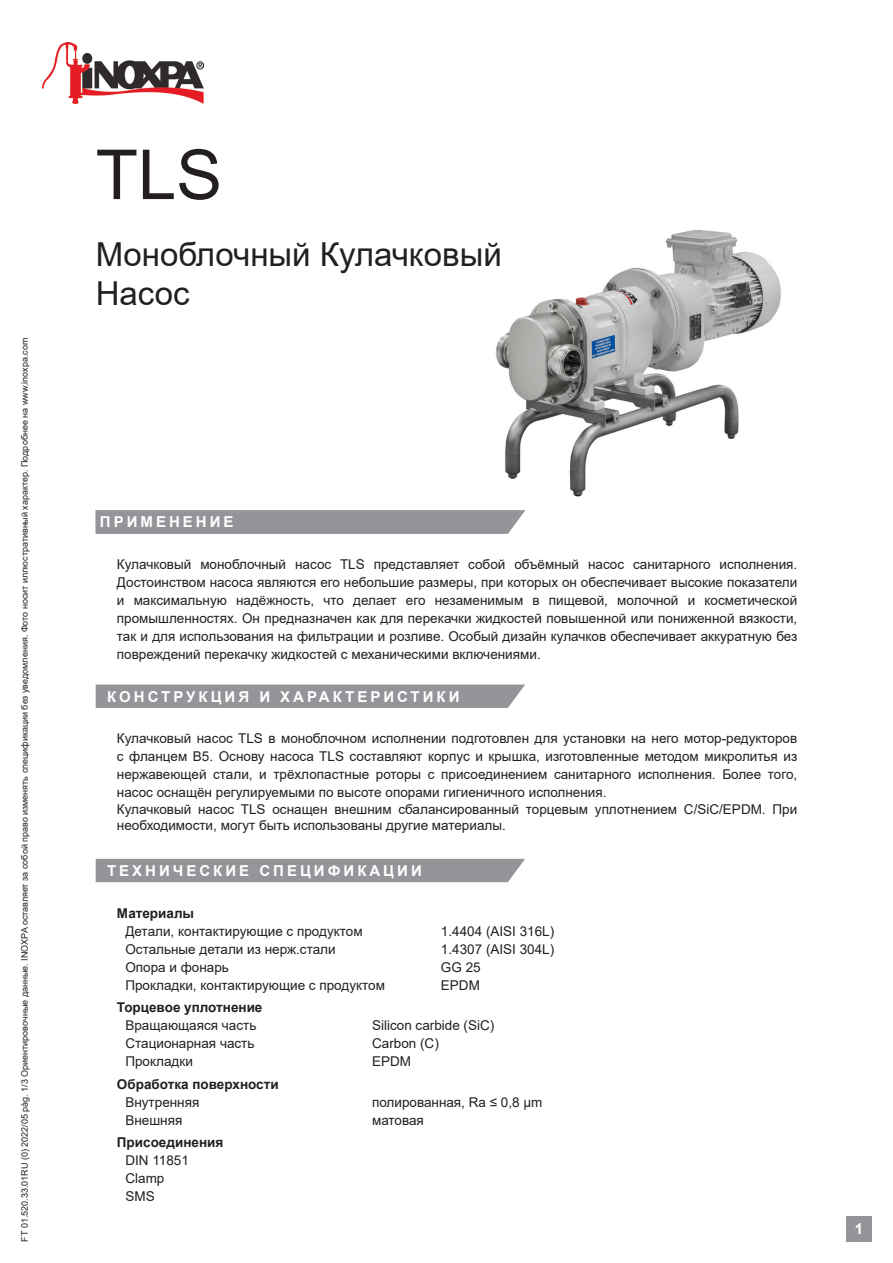
<style>
.page{position:relative;width:893px;height:1263px;background:#fff}
.page>*{position:absolute;margin:0;border:0;box-sizing:border-box;transform-origin:0 0}
.t1{font:69px "Arial";color:#231f20}
.t2{font:33px/39.6px "Arial";color:#231f20}
.t3{font:700 15px "Arial";letter-spacing:.2em;color:#fff}
.t4{font:13.5px/18px "Arial";color:#231f20;text-align:justify}
.t5{font:700 13.5px "Arial";color:#231f20}
.t6{font:9px "Arial";color:#231f20}
</style>
<div class="page">
<img style="left:43px;top:43px;width:161px;height:60px">
<div style="left:846px;top:1216px;width:26px;height:26px;background:#939598"></div>
<img style="left:495px;top:230px;width:286px;height:267px">
<svg style="left:96px;top:510px;width:429px;height:24px;background:#95979a"></svg>
<div style="left:96px;top:684px;width:429px;height:24px;background:#939598"></div>
<div style="left:96px;top:859px;width:429px;height:23px;background:#939598"></div>
<p class="t6" style="left:18px;top:1242px;width:905px;rotate:-90deg">FT 01.520.33.01RU (0) 2022/05 pàg. 1/3 Ориентировочные данные. INOXPA оставляет за собой право изменять спецификации без уведомления. Фото носит иллюстративный характер. Подробнее на www.inoxpa.com</p>
<p class="t1" style="left:96px;top:127px;width:128px">TLS</p>
<p class="t2" style="left:96px;top:234px;width:408px">Моноблочный Кулачковый<br>Насос</p>
<p class="t3" style="left:100px;top:512px;width:135px">ПРИМЕНЕНИЕ</p>
<p class="t4" style="left:117px;top:555px;width:682px">Кулачковый моноблочный насос TLS представляет собой объёмный насос санитарного исполнения.<br>Достоинством насоса являются его небольшие размеры, при которых он обеспечивает высокие показатели и максимальную надёжность, что делает его незаменимым в пищевой, молочной и косметической промышленностях. Он предназначен как для перекачки жидкостей повышенной или пониженной вязкости, так и для использования на фильтрации и розливе. Особый дизайн кулачков обеспечивает аккуратную без повреждений перекачку жидкостей с механическими включениями.</p>
<p class="t3" style="left:107px;top:686px;width:354px">КОНСТРУКЦИЯ И ХАРАКТЕРИСТИКИ</p>
<p class="t4" style="left:117px;top:729px;width:682px">Кулачковый насос TLS в моноблочном исполнении подготовлен для установки на него мотор-редукторов с фланцем B5. Основу насоса TLS составляют корпус и крышка, изготовленные методом микролитья из нержавеющей стали, и трёхлопастные роторы с присоединением санитарного исполнения. Более того, насос оснащён регулируемыми по высоте опорами гигиеничного исполнения.</p>
<p class="t4" style="left:117px;top:800px;width:682px;line-height:16.2px">Кулачковый насос TLS оснащен внешним сбалансированный торцевым уплотнением C/SiC/EPDM. При необходимости, могут быть использованы другие материалы.</p>
<p class="t3" style="left:107px;top:860px;width:316px">ТЕХНИЧЕСКИЕ СПЕЦИФИКАЦИИ</p>
<p class="t5" style="left:117px;top:903px;width:79px">Материалы</p>
<p class="t4" style="left:125px;top:922px;width:239px">Детали, контактирующие с продуктом</p>
<p class="t4" style="left:441px;top:922px;width:115px">1.4404 (AISI 316L)</p>
<p class="t4" style="left:125px;top:940px;width:212px">Остальные детали из нерж.стали</p>
<p class="t4" style="left:441px;top:940px;width:115px">1.4307 (AISI 304L)</p>
<p class="t4" style="left:125px;top:958px;width:105px">Опора и фонарь</p>
<p class="t4" style="left:441px;top:958px;width:41px">GG 25</p>
<p class="t4" style="left:125px;top:976px;width:261px">Прокладки, контактирующие с продуктом</p>
<p class="t4" style="left:441px;top:976px;width:41px">EPDM</p>
<p class="t5" style="left:117px;top:998px;width:147px">Торцевое уплотнение</p>
<p class="t4" style="left:125px;top:1016px;width:133px">Вращающаяся часть</p>
<p class="t4" style="left:372px;top:1016px;width:124px">Silicon carbide (SiC)</p>
<p class="t4" style="left:125px;top:1034px;width:131px">Стационарная часть</p>
<p class="t4" style="left:372px;top:1034px;width:68px">Carbon (C)</p>
<p class="t4" style="left:125px;top:1052px;width:69px">Прокладки</p>
<p class="t4" style="left:372px;top:1052px;width:41px">EPDM</p>
<p class="t5" style="left:117px;top:1074px;width:163px">Обработка поверхности</p>
<p class="t4" style="left:125px;top:1093px;width:75px">Внутренняя</p>
<p class="t4" style="left:372px;top:1093px;width:172px">полированная, Ra ≤ 0,8 µm</p>
<p class="t4" style="left:125px;top:1111px;width:58px">Внешняя</p>
<p class="t4" style="left:372px;top:1111px;width:53px">матовая</p>
<p class="t5" style="left:117px;top:1133px;width:108px">Присоединения</p>
<p class="t4" style="left:125px;top:1151px;width:65px">DIN 11851</p>
<p class="t4" style="left:125px;top:1169px;width:41px">Clamp</p>
<p class="t4" style="left:125px;top:1187px;width:31px">SMS</p>
<p class="t3" style="left:855px;top:1218px;width:10px">1</p>
</div>
